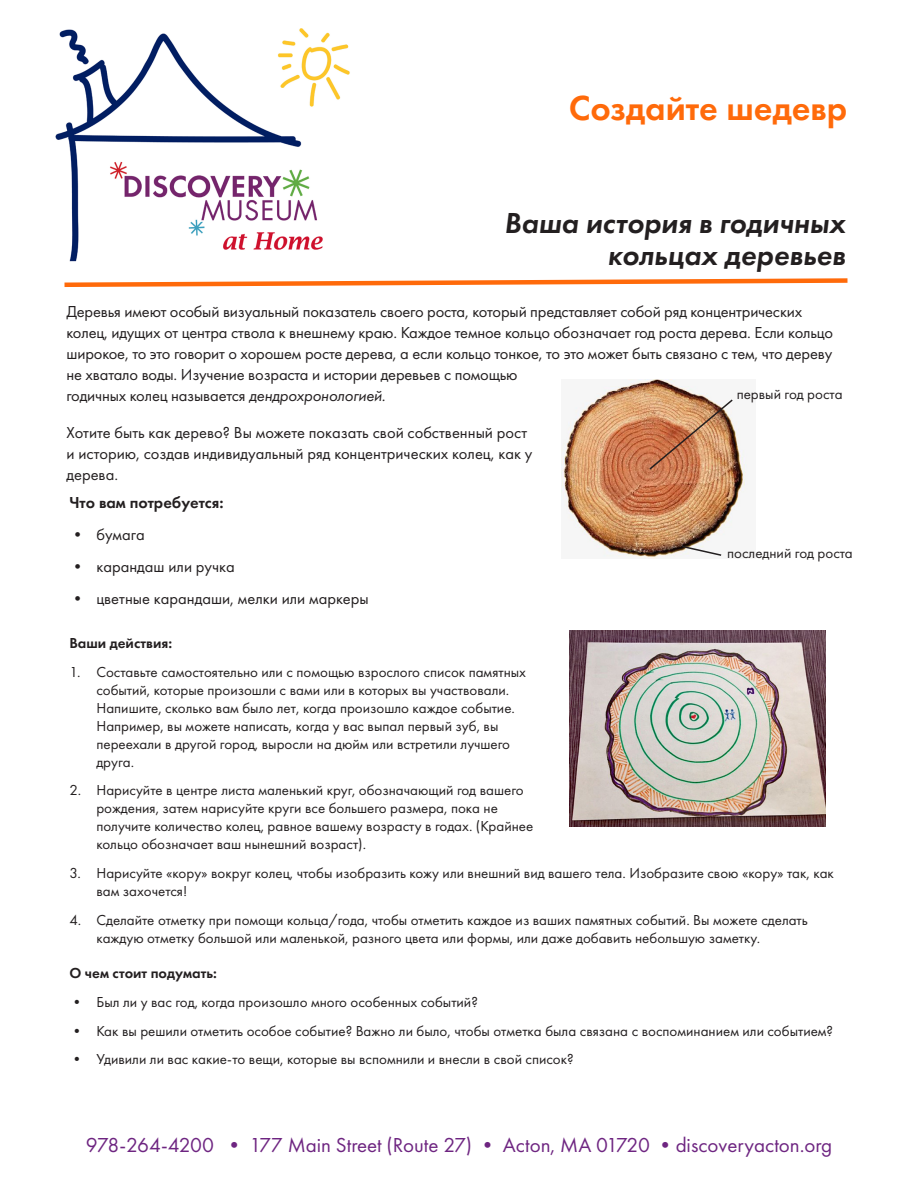
<style>
.page{position:relative;width:918px;height:1188px;background:#fff}
.page>*{position:absolute;margin:0;border:0;box-sizing:border-box;transform-origin:0 0}
.t1{font:600 36px "Futura PT";color:#ff6a0a}
.t2{font:italic 600 30px/31.5px "Futura PT";color:#231f20;text-align:right}
.t3{font:21px "Futura PT";color:#6e2581}
.t4{font:16.5px/21px "Futura PT";letter-spacing:-.01em;color:#231f20}
.t5{font:600 16.5px "Futura PT";color:#231f20}
.t6{font:15px/18px "Futura PT";color:#231f20}
.t7{font:600 15px "Futura PT";color:#231f20}
.s1{font-style:italic}
</style>
<div class="page">
<img style="left:55px;top:28px;width:295px;height:234px">
<svg style="left:64px;top:278px;width:784px;height:9px"></svg>
<img style="left:561px;top:380px;width:186px;height:179px">
<img style="left:648px;top:398px;width:86px;height:73px">
<svg style="left:680px;top:545px;width:43px;height:12px"></svg>
<img style="left:570px;top:631px;width:256px;height:195px">
<p class="t1" style="left:569px;top:86px;width:280px">Создайте шедевр</p>
<p class="t2" style="left:504px;top:207px;width:343px">Ваша история в годичных кольцах деревьев</p>
<p class="t4" style="left:66px;top:301px;width:768px">Деревья имеют особый визуальный показатель своего роста, который представляет собой ряд концентрических колец, идущих от центра ствола к внешнему краю. Каждое темное кольцо обозначает год роста дерева. Если кольцо широкое, то это говорит о хорошем росте дерева, а если кольцо тонкое, то это может быть связано с тем, что дереву не хватало воды. Изучение возраста и истории деревьев с помощью<br>годичных колец называется <span class="s1">дендрохронологией.</span></p>
<p class="t4" style="left:66px;top:422px;width:467px">Хотите быть как дерево? Вы можете показать свой собственный рост и историю, создав индивидуальный ряд концентрических колец, как у дерева.</p>
<p class="t6" style="left:737px;top:385px;width:107px">первый год роста</p>
<p class="t5" style="left:69px;top:492px;width:156px">Что вам потребуется:</p>
<p class="t4" style="left:69px;top:524px;width:77px">• бумага</p>
<p class="t4" style="left:69px;top:556px;width:167px">• карандаш или ручка</p>
<p class="t4" style="left:69px;top:588px;width:301px">• цветные карандаши, мелки или маркеры</p>
<p class="t7" style="left:69px;top:633px;width:104px">Ваши действия:</p>
<p class="t6" style="left:96px;top:663px;width:431px;text-indent:-27px">1. Составьте самостоятельно или с помощью взрослого список памятных событий, которые произошли с вами или в которых вы участвовали.<br>Напишите, сколько вам было лет, когда произошло каждое событие.<br>Например, вы можете написать, когда у вас выпал первый зуб, вы переехали в другой город, выросли на дюйм или встретили лучшего друга.</p>
<p class="t6" style="left:96px;top:781px;width:438px;text-indent:-27px">2. Нарисуйте в центре листа маленький круг, обозначающий год вашего рождения, затем нарисуйте круги все большего размера, пока не получите количество колец, равное вашему возрасту в годах. (Крайнее кольцо обозначает ваш нынешний возраст).</p>
<p class="t6" style="left:96px;top:864px;width:739px;text-indent:-27px">3. Нарисуйте «кору» вокруг колец, чтобы изобразить кожу или внешний вид вашего тела. Изобразите свою «кору» так, как вам захочется!</p>
<p class="t6" style="left:96px;top:911px;width:713px;text-indent:-27px">4. Сделайте отметку при помощи кольца/года, чтобы отметить каждое из ваших памятных событий. Вы можете сделать каждую отметку большой или маленькой, разного цвета или формы, или даже добавить небольшую заметку.</p>
<p class="t6" style="left:727px;top:544px;width:127px">последний год роста</p>
<p class="t7" style="left:69px;top:964px;width:149px">О чем стоит подумать:</p>
<p class="t6" style="left:69px;top:993px;width:410px">• Был ли у вас год, когда произошло много особенных событий?</p>
<p class="t6" style="left:69px;top:1022px;width:765px">• Как вы решили отметить особое событие? Важно ли было, чтобы отметка была связана с воспоминанием или событием?</p>
<p class="t6" style="left:69px;top:1050px;width:506px">• Удивили ли вас какие-то вещи, которые вы вспомнили и внесли в свой список?</p>
<p class="t3" style="left:86px;top:1132px;width:748px">978-264-4200 • 177 Main Street (Route 27) • Acton, MA 01720 •discoveryacton.org</p>
</div>
